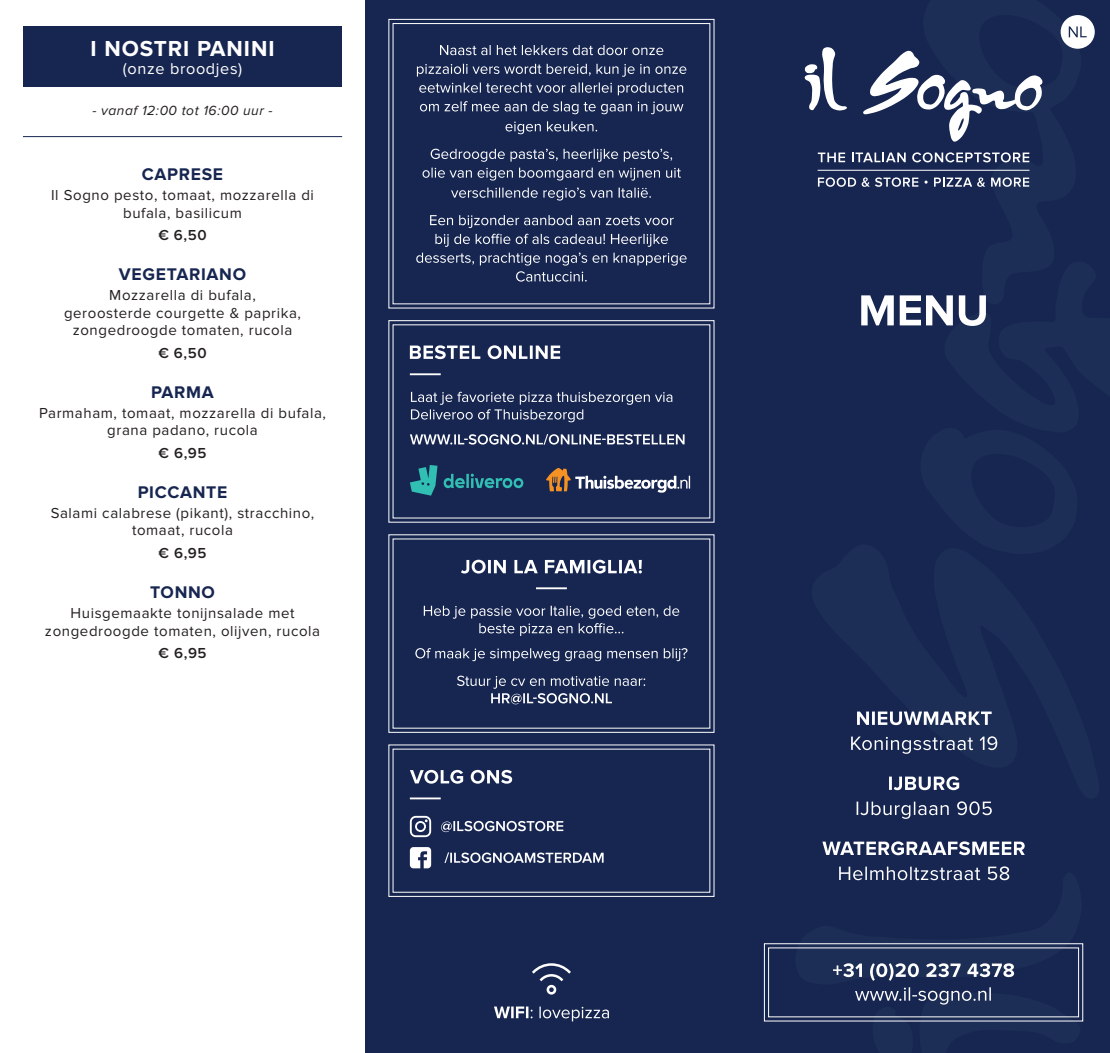
<style>
.page{position:relative;width:1110px;height:1053px;background:#fff}
.page>*{position:absolute;margin:0;border:0;box-sizing:border-box;transform-origin:0 0}
.t1{font:700 22.5px "Proxima Nova";letter-spacing:.04em;color:#fff}
.t2{font:700 17.5px "Proxima Nova";letter-spacing:.04em;color:#172651}
.t3{font:16.25px "Proxima Nova";letter-spacing:.04em;color:#fff}
.t4{font:15px/17.5px "Proxima Nova";letter-spacing:.04em;color:#231f20;text-align:center}
.t5{font:600 15px "Proxima Nova";letter-spacing:.04em;color:#231f20}
.t6{font:italic 13.75px "Proxima Nova";letter-spacing:.04em;color:#231f20}
</style>
<div class="page">
<div style="left:365px;top:0;width:372px;height:1052px;background:#172651"></div>
<div style="left:737px;top:0;width:372px;height:1052px;background:#172651"></div>
<svg style="left:804px;top:47px;width:42px;height:63px"></svg>
<svg style="left:863px;top:50px;width:179px;height:92px"></svg>
<svg style="left:817px;top:152px;width:27px;height:10px"></svg>
<svg style="left:852px;top:152px;width:53px;height:10px"></svg>
<svg style="left:912px;top:152px;width:116px;height:10px"></svg>
<svg style="left:817px;top:177px;width:38px;height:10px"></svg>
<svg style="left:861px;top:177px;width:57px;height:10px"></svg>
<svg style="left:934px;top:177px;width:50px;height:10px"></svg>
<svg style="left:991px;top:177px;width:37px;height:10px"></svg>
<hr style="left:817px;top:170px;width:212px;height:1px;background:#fff">
<svg style="left:861px;top:295px;width:125px;height:31px"></svg>
<svg style="left:822px;top:841px;width:202px;height:14px"></svg>
<svg style="left:856px;top:801px;width:135px;height:17px"></svg>
<svg style="left:889px;top:776px;width:69px;height:14px"></svg>
<svg style="left:851px;top:736px;width:145px;height:17px"></svg>
<svg style="left:857px;top:711px;width:134px;height:14px"></svg>
<svg style="left:763px;top:866px;width:320px;height:156px"></svg>
<div style="left:1060px;top:15px;width:34px;height:34px;background:#fff;border-radius:50%"></div>
<svg style="left:1068px;top:26px;width:18px;height:11px"></svg>
<svg style="left:494px;top:1006px;width:114px;height:15px"></svg>
<svg style="left:532px;top:963px;width:39px;height:32px"></svg>
<hr style="left:23px;top:136px;width:319px;height:1px;background:#172651">
<div style="left:23px;top:26px;width:319px;height:60px;background:#172651"></div>
<svg style="left:388px;top:19px;width:326px;height:290px"></svg>
<svg style="left:516px;top:271px;width:70px;height:10px"></svg>
<svg style="left:416px;top:234px;width:270px;height:31px"></svg>
<svg style="left:430px;top:215px;width:243px;height:13px"></svg>
<svg style="left:451px;top:187px;width:199px;height:13px"></svg>
<svg style="left:422px;top:168px;width:258px;height:12px"></svg>
<svg style="left:430px;top:149px;width:242px;height:13px"></svg>
<svg style="left:505px;top:121px;width:92px;height:13px"></svg>
<svg style="left:420px;top:101px;width:263px;height:13px"></svg>
<svg style="left:419px;top:83px;width:264px;height:12px"></svg>
<svg style="left:417px;top:64px;width:269px;height:13px"></svg>
<svg style="left:440px;top:45px;width:223px;height:10px"></svg>
<svg style="left:388px;top:744px;width:326px;height:153px"></svg>
<svg style="left:441px;top:820px;width:122px;height:12px"></svg>
<svg style="left:410px;top:815px;width:21px;height:22px"></svg>
<svg style="left:444px;top:852px;width:159px;height:11px"></svg>
<svg style="left:410px;top:847px;width:21px;height:21px"></svg>
<hr style="left:410px;top:797px;width:30px;height:2px;background:#fff">
<svg style="left:388px;top:534px;width:326px;height:199px"></svg>
<svg style="left:461px;top:559px;width:180px;height:14px"></svg>
<hr style="left:536px;top:587px;width:30px;height:2px;background:#fff">
<svg style="left:457px;top:675px;width:188px;height:29px"></svg>
<svg style="left:415px;top:648px;width:272px;height:13px"></svg>
<svg style="left:423px;top:605px;width:256px;height:31px"></svg>
<svg style="left:388px;top:320px;width:326px;height:203px"></svg>
<h1 class="t1" style="left:91px;top:35px;width:185px">I NOSTRI PANINI</h1>
<p class="t3" style="left:123px;top:60px;width:121px">(onze broodjes)</p>
<p class="t6" style="left:92px;top:103px;width:182px">- vanaf 12:00 tot 16:00 uur -</p>
<p class="t2" style="left:142px;top:164px;width:83px">CAPRESE</p>
<p class="t4" style="left:51px;top:187px;width:264px">Il Sogno pesto, tomaat, mozzarella di bufala, basilicum</p>
<p class="t5" style="left:158px;top:227px;width:50px">€ 6,50</p>
<p class="t2" style="left:119px;top:264px;width:129px">VEGETARIANO</p>
<p class="t4" style="left:64px;top:287px;width:238px">Mozzarella di bufala, geroosterde courgette &amp; paprika, zongedroogde tomaten, rucola</p>
<p class="t5" style="left:158px;top:344px;width:50px">€ 6,50</p>
<p class="t2" style="left:151px;top:382px;width:64px">PARMA</p>
<p class="t4" style="left:39px;top:404px;width:288px">Parmaham, tomaat, mozzarella di bufala, grana padano, rucola</p>
<p class="t5" style="left:158px;top:444px;width:50px">€ 6,95</p>
<p class="t2" style="left:138px;top:482px;width:91px">PICCANTE</p>
<p class="t4" style="left:51px;top:504px;width:265px">Salami calabrese (pikant), stracchino, tomaat, rucola</p>
<p class="t5" style="left:158px;top:544px;width:50px">€ 6,95</p>
<p class="t2" style="left:150px;top:582px;width:66px">TONNO</p>
<p class="t4" style="left:45px;top:604px;width:276px">Huisgemaakte tonijnsalade met zongedroogde tomaten, olijven, rucola</p>
<p class="t5" style="left:158px;top:644px;width:50px">€ 6,95</p>
</div>
